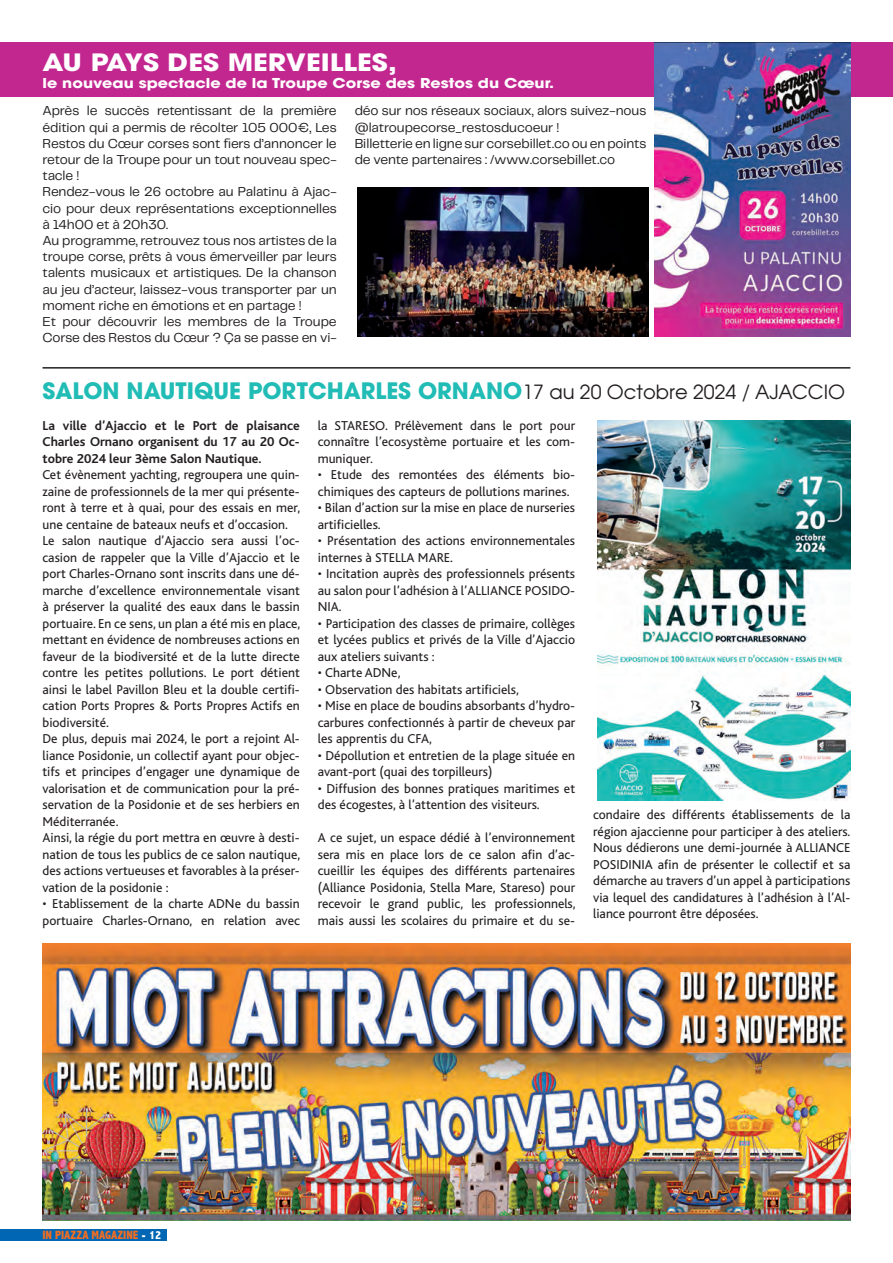
<style>
.page{position:relative;width:893px;height:1263px;background:#fff}
.page>*{position:absolute;margin:0;border:0;box-sizing:border-box;transform-origin:0 0}
.t1{font:700 23.7px "Avant Garde";color:#fff;scale:1.18 1}
.t2{font:700 22.5px "Avant Garde";color:#20bcb5}
.t3{font:13.5px/16.5px "Bliss";color:#231f20}
.t4{font:13.5px/16.2px "Telegraf";letter-spacing:-.01em;color:#231f20}
.t5{font:700 13.5px/16.5px "Bliss";color:#231f20;text-align:justify}
.t6{font:700 13.5px "Avant Garde";color:#fff;scale:1.18 1}
.t7{font:800 condensed 12px "Abadi";color:#f36e21}
.s1{font-weight:400;font-size:19.5px;color:#231f20}
.s2{color:#fff}
</style>
<div class="page">
<div style="left:0;top:43px;width:893px;height:54px;background:#c22790"></div>
<div style="left:0;top:1229px;width:167px;height:11px;background:#0166b3"></div>
<img style="left:655px;top:43px;width:195px;height:294px">
<img style="left:358px;top:188px;width:290px;height:149px">
<img style="left:43px;top:944px;width:807px;height:276px">
<img style="left:597px;top:421px;width:253px;height:380px">
<hr style="left:43px;top:367px;width:807px;height:2px;background:#231f20">
<h1 class="t1" style="left:43px;top:47px;width:302px">AU PAYS DES MERVEILLES,</h1>
<p class="t6" style="left:43px;top:74px;width:435px">le nouveau spectacle de la Troupe Corse des Restos du Cœur.</p>
<p class="t4" style="left:43px;top:102px;width:296px">Après le succès retentissant de la première édition qui a permis de récolter 105 000€, Les Restos du Cœur corses sont fiers d’annoncer le retour de la Troupe pour un tout nouveau spec&shy;tacle !<br>Rendez-vous le 26 octobre au Palatinu à Ajac&shy;cio pour deux représentations exceptionnelles à 14h00 et à 20h30.<br>Au programme, retrouvez tous nos artistes de la troupe corse, prêts à vous émerveiller par leurs talents musicaux et artistiques. De la chanson au jeu d’acteur, laissez-vous transporter par un moment riche en émotions et en partage !<br>Et pour découvrir les membres de la Troupe Corse des Restos du Cœur ? Ça se passe en vi-</p>
<p class="t4" style="left:355px;top:102px;width:293px">déo sur nos réseaux sociaux, alors suivez-nous @latroupecorse_restosducoeur !<br>Billetterie en ligne sur corsebillet.co ou en points de vente partenaires : /www.corsebillet.co</p>
<h2 class="t2" style="left:43px;top:376px;width:804px">SALON NAUTIQUE PORTCHARLES ORNANO<span class="s1">17 au 20 Octobre 2024 / AJACCIO</span></h2>
<p class="t5" style="left:43px;top:417px;width:259px">La ville d’Ajaccio et le Port de plaisance Charles Ornano organisent du 17 au 20 Oc&shy;tobre 2024 leur 3ème Salon Nautique.</p>
<p class="t3" style="left:43px;top:467px;width:259px">Cet évènement yachting, regroupera une quin&shy;zaine de professionnels de la mer qui présente&shy;ront à terre et à quai, pour des essais en mer, une centaine de bateaux neufs et d’occasion.<br>Le salon nautique d’Ajaccio sera aussi l’oc&shy;casion de rappeler que la Ville d’Ajaccio et le port Charles-Ornano sont inscrits dans une dé&shy;marche d’excellence environnementale visant à préserver la qualité des eaux dans le bassin portuaire. En ce sens, un plan a été mis en place, mettant en évidence de nombreuses actions en faveur de la biodiversité et de la lutte directe contre les petites pollutions. Le port détient ainsi le label Pavillon Bleu et la double certifi&shy;cation Ports Propres &amp; Ports Propres Actifs en biodiversité.<br>De plus, depuis mai 2024, le port a rejoint Al&shy;liance Posidonie, un collectif ayant pour objec&shy;tifs et principes d’engager une dynamique de valorisation et de communication pour la pré&shy;servation de la Posidonie et de ses herbiers en Méditerranée.<br>Ainsi, la régie du port mettra en œuvre à desti&shy;nation de tous les publics de ce salon nautique, des actions vertueuses et favorables à la préser&shy;vation de la posidonie :</p>
<p class="t3" style="left:43px;top:896px;width:259px">• Etablissement de la charte ADNe du bassin portuaire Charles-Ornano, en relation avec</p>
<p class="t3" style="left:318px;top:417px;width:259px;text-align:justify">la STARESO. Prélèvement dans le port pour connaître l’ecosystème portuaire et les com&shy;muniquer.</p>
<p class="t3" style="left:318px;top:467px;width:259px">• Etude des remontées des éléments bio&shy;chimiques des capteurs de pollutions marines.</p>
<p class="t3" style="left:318px;top:500px;width:259px">• Bilan d’action sur la mise en place de nurseries artificielles.</p>
<p class="t3" style="left:318px;top:533px;width:259px">• Présentation des actions environnementales internes à STELLA MARE.</p>
<p class="t3" style="left:318px;top:566px;width:259px;text-align:justify">• Incitation auprès des professionnels présents au salon pour l’adhésion à l’ALLIANCE POSIDO-NIA.</p>
<p class="t3" style="left:318px;top:615px;width:259px;text-align:justify">• Participation des classes de primaire, collèges et lycées publics et privés de la Ville d’Ajaccio aux ateliers suivants :</p>
<p class="t3" style="left:318px;top:665px;width:84px">• Charte ADNe,</p>
<p class="t3" style="left:318px;top:681px;width:202px">• Observation des habitats artificiels,</p>
<p class="t3" style="left:318px;top:698px;width:259px;text-align:justify">• Mise en place de boudins absorbants d’hydro&shy;carbures confectionnés à partir de cheveux par les apprentis du CFA,</p>
<p class="t3" style="left:318px;top:747px;width:259px">• Dépollution et entretien de la plage située en avant-port (quai des torpilleurs)</p>
<p class="t3" style="left:318px;top:780px;width:259px">• Diffusion des bonnes pratiques maritimes et des écogestes, à l’attention des visiteurs.</p>
<p class="t3" style="left:318px;top:830px;width:259px;text-align:justify">A ce sujet, un espace dédié à l’environnement sera mis en place lors de ce salon afin d’ac&shy;cueillir les équipes des différents partenaires (Alliance Posidonia, Stella Mare, Stareso) pour recevoir le grand public, les professionnels, mais aussi les scolaires du primaire et du se-</p>
<p class="t3" style="left:593px;top:807px;width:259px;text-align:justify">condaire des différents établissements de la région ajaccienne pour participer à des ateliers.<br>Nous dédierons une demi-journée à ALLIANCE POSIDINIA afin de présenter le collectif et sa démarche au travers d’un appel à participations via lequel des candidatures à l’adhésion à l’Al&shy;liance pourront être déposées.</p>
<p class="t7" style="left:43px;top:1228px;width:120px">IN PIAZZA MAGAZINE <span class="s2">- 12</span></p>
</div>
